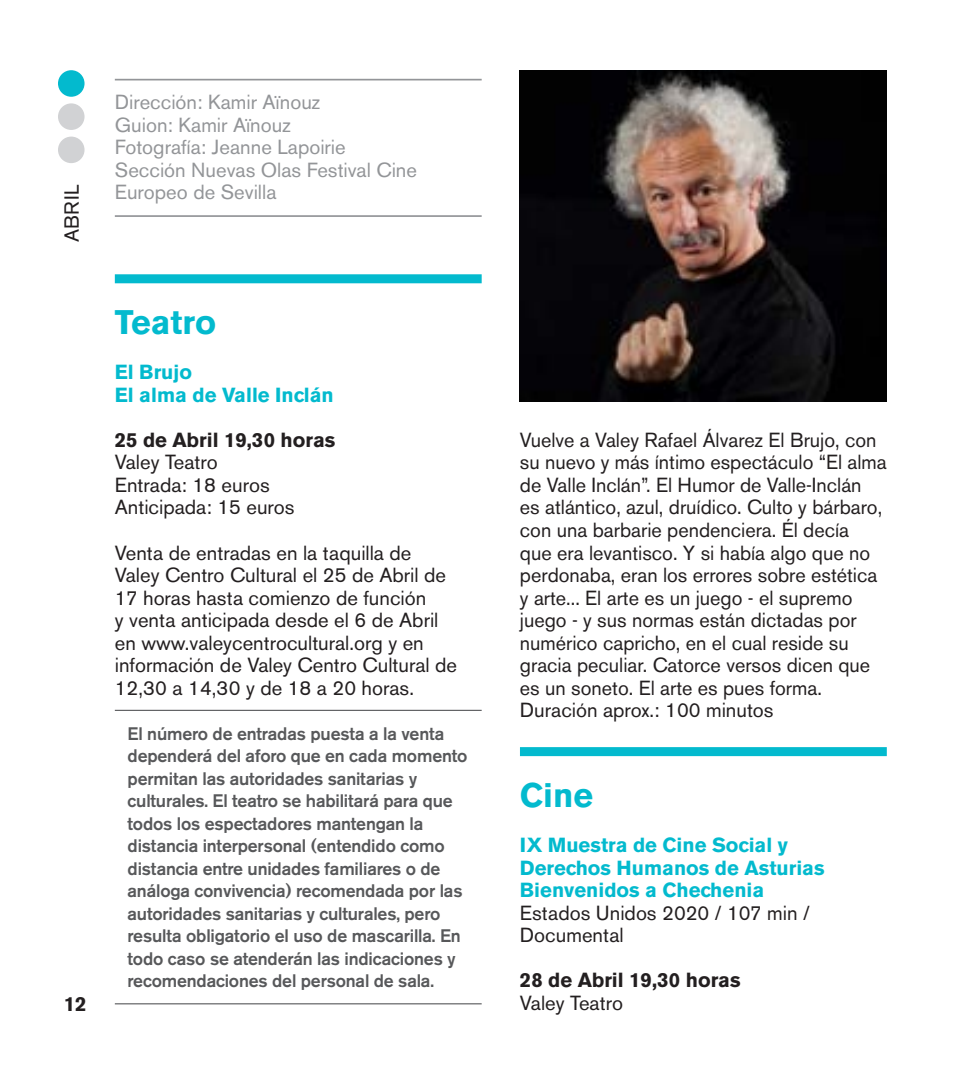
<style>
.page{position:relative;width:957px;height:1085px;background:#fff}
.page>*{position:absolute;margin:0;border:0;box-sizing:border-box;transform-origin:0 0}
.t1{font:700 33.75px "Akzidenz Grotesk BE";color:#03bace}
.t2{font:20.25px/22.5px "Akzidenz Grotesk BE";color:#231f20}
.t3{font:20.25px/22.5px "Akzidenz Grotesk BE";color:#939598}
.t4{font:700 20.25px/22.5px "Akzidenz Grotesk BE";color:#03bace}
.t5{font:700 20.25px "Akzidenz Grotesk BE";color:#231f20}
.t6{font:500 18px/22.5px "Akzidenz Grotesk BE";letter-spacing:-.01em;color:#57585a}
</style>
<div class="page">
<div style="left:58px;top:136px;width:27px;height:27px;background:#d1d2d4;border-radius:50%"></div>
<div style="left:58px;top:103px;width:27px;height:27px;background:#d1d2d4;border-radius:50%"></div>
<div style="left:58px;top:70px;width:27px;height:27px;background:#03bace;border-radius:50%"></div>
<hr style="left:115px;top:79px;width:367px;height:1px;background:#939598">
<hr style="left:115px;top:215px;width:367px;height:2px;background:#939598">
<div style="left:115px;top:274px;width:367px;height:9px;background:#03bace"></div>
<hr style="left:115px;top:709px;width:367px;height:1px;background:#57585a">
<hr style="left:115px;top:1003px;width:367px;height:1px;background:#57585a">
<div style="left:520px;top:747px;width:367px;height:9px;background:#03bace"></div>
<img style="left:520px;top:70px;width:367px;height:332px">
<p class="t2" style="left:61px;top:242px;width:60px;rotate:-90deg">ABRIL</p>
<p class="t5" style="left:64px;top:991px;width:24px">12</p>
<p class="t3" style="left:115px;top:91px;width:304px">Dirección: Kamir Aïnouz<br>Guion: Kamir Aïnouz<br>Fotografía: Jeanne Lapoirie<br>Sección Nuevas Olas Festival Cine<br>Europeo de Sevilla</p>
<h1 class="t1" style="left:115px;top:303px;width:103px">Teatro</h1>
<p class="t4" style="left:115px;top:361px;width:220px">El Brujo<br>El alma de Valle Inclán</p>
<p class="t5" style="left:115px;top:428px;width:222px">25 de Abril 19,30 horas</p>
<p class="t2" style="left:115px;top:451px;width:181px">Valey Teatro<br>Entrada: 18 euros<br>Anticipada: 15 euros</p>
<p class="t2" style="left:115px;top:541px;width:344px">Venta de entradas en la taquilla de Valey Centro Cultural el 25 de Abril de 17 horas hasta comienzo de función<br>y venta anticipada desde el 6 de Abril en www.valeycentrocultural.org y en información de Valey Centro Cultural de 12,30 a 14,30 y de 18 a 20 horas.</p>
<p class="t6" style="left:128px;top:721px;width:341px">El número de entradas puesta a la venta dependerá del aforo que en cada momento permitan las autoridades sanitarias y culturales. El teatro se habilitará para que todos los espectadores mantengan la distancia interpersonal (entendido como distancia entre unidades familiares o de análoga convivencia) recomendada por las autoridades sanitarias y culturales, pero resulta obligatorio el uso de mascarilla. En todo caso se atenderán las indicaciones y recomendaciones del personal de sala.</p>
<p class="t2" style="left:520px;top:428px;width:368px">Vuelve a Valey Rafael Álvarez El Brujo, con su nuevo y más íntimo espectáculo “El alma de Valle Inclán”. El Humor de Valle-Inclán<br>es atlántico, azul, druídico. Culto y bárbaro, con una barbarie pendenciera. Él decía<br>que era levantisco. Y si había algo que no perdonaba, eran los errores sobre estética y arte... El arte es un juego - el supremo juego - y sus normas están dictadas por numérico capricho, en el cual reside su gracia peculiar. Catorce versos dicen que es un soneto. El arte es pues forma.<br>Duración aprox.: 100 minutos</p>
<h1 class="t1" style="left:520px;top:775px;width:75px">Cine</h1>
<p class="t4" style="left:520px;top:834px;width:306px">IX Muestra de Cine Social y<br>Derechos Humanos de Asturias<br>Bienvenidos a Chechenia</p>
<p class="t2" style="left:520px;top:901px;width:291px">Estados Unidos 2020 / 107 min /<br>Documental</p>
<p class="t5" style="left:520px;top:968px;width:222px">28 de Abril 19,30 horas</p>
<p class="t2" style="left:520px;top:991px;width:104px">Valey Teatro</p>
</div>
